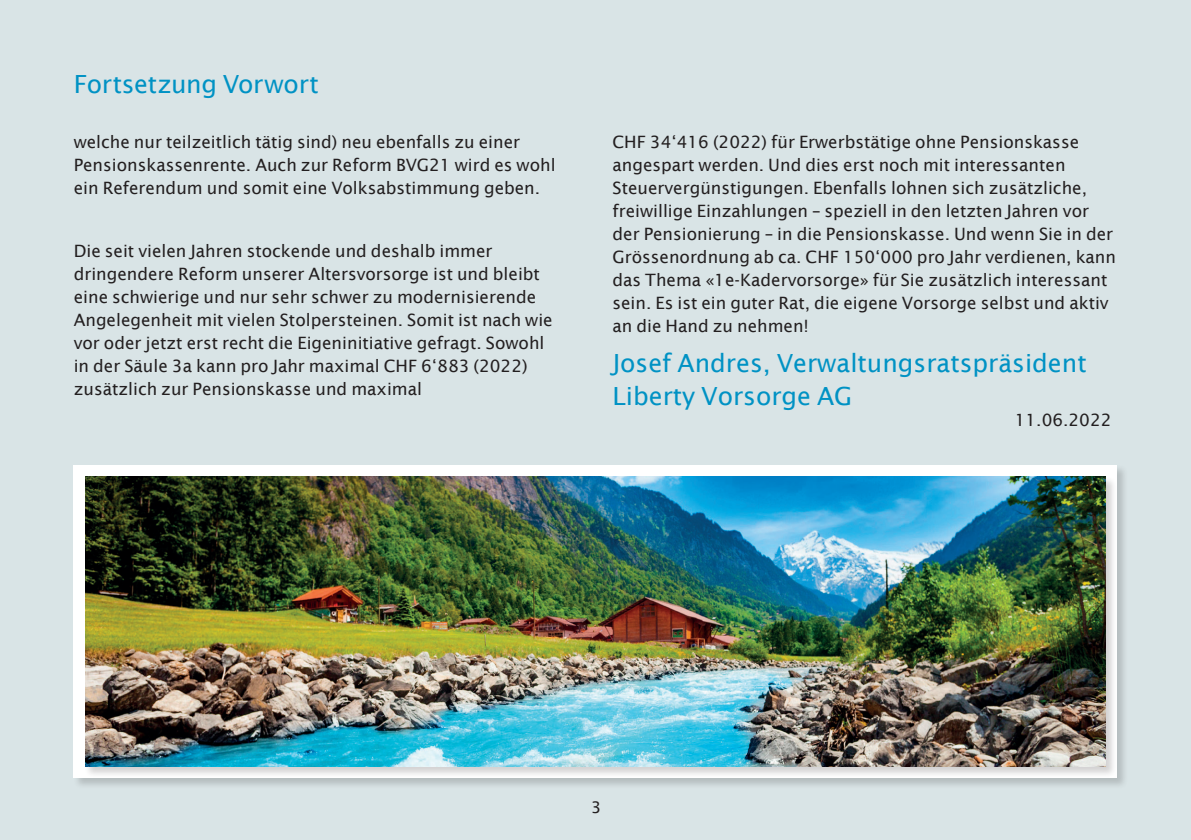
<style>
.page{position:relative;width:1191px;height:840px;background:#fff}
.page>*{position:absolute;margin:0;border:0;box-sizing:border-box;transform-origin:0 0}
.t1{font:25px/32.2px "Lucida Sans";color:#0092c4}
.t2{font:17px/23px "Lucida Sans";color:#231f20}
.t3{font:16px "Lucida Sans";color:#231f20}
</style>
<div class="page">
<div style="left:0;top:0;width:1191px;height:839px;background:#d9e4e6"></div>
<div style="left:73px;top:464px;width:1055px;height:324px;background:#231f20;opacity:.2"></div>
<div style="left:74px;top:465px;width:1043px;height:312px;background:#fff"></div>
<div style="left:84px;top:475px;width:1033px;height:302px;background:#231f20;opacity:.2"></div>
<img style="left:85px;top:476px;width:1021px;height:289px">
<h1 class="t1" style="left:74px;top:68px;width:247px">Fortsetzung Vorwort</h1>
<p class="t2" style="left:74px;top:130px;width:483px">welche nur teilzeitlich tätig sind) neu ebenfalls zu einer<br>Pensionskassenrente. Auch zur Reform BVG21 wird es wohl ein Referendum und somit eine Volksabstimmung geben.</p>
<p class="t2" style="left:74px;top:239px;width:480px">Die seit vielen Jahren stockende und deshalb immer dringendere Reform unserer Altersvorsorge ist und bleibt eine schwierige und nur sehr schwer zu modernisierende Angelegenheit mit vielen Stolpersteinen. Somit ist nach wie vor oder jetzt erst recht die Eigeninitiative gefragt. Sowohl in der Säule 3a kann pro Jahr maximal CHF 6‘883 (2022) zusätzlich zur Pensionskasse und maximal</p>
<p class="t2" style="left:612px;top:130px;width:505px">CHF 34‘416 (2022) für Erwerbstätige ohne Pensionskasse angespart werden. Und dies erst noch mit interessanten Steuervergünstigungen. Ebenfalls lohnen sich zusätzliche, freiwillige Einzahlungen – speziell in den letzten Jahren vor der Pensionierung – in die Pensionskasse. Und wenn Sie in der Grössenordnung ab ca. CHF 150‘000 pro Jahr verdienen, kann das Thema «1e-Kadervorsorge» für Sie zusätzlich interessant sein. Es ist ein guter Rat, die eigene Vorsorge selbst und aktiv an die Hand zu nehmen!</p>
<h1 class="t1" style="left:612px;top:347px;width:476px">Josef Andres, Verwaltungsratspräsident<br>Liberty Vorsorge AG</h1>
<p class="t2" style="left:1014px;top:408px;width:98px">11.06.2022</p>
<p class="t3" style="left:591px;top:797px;width:12px">3</p>
</div>
